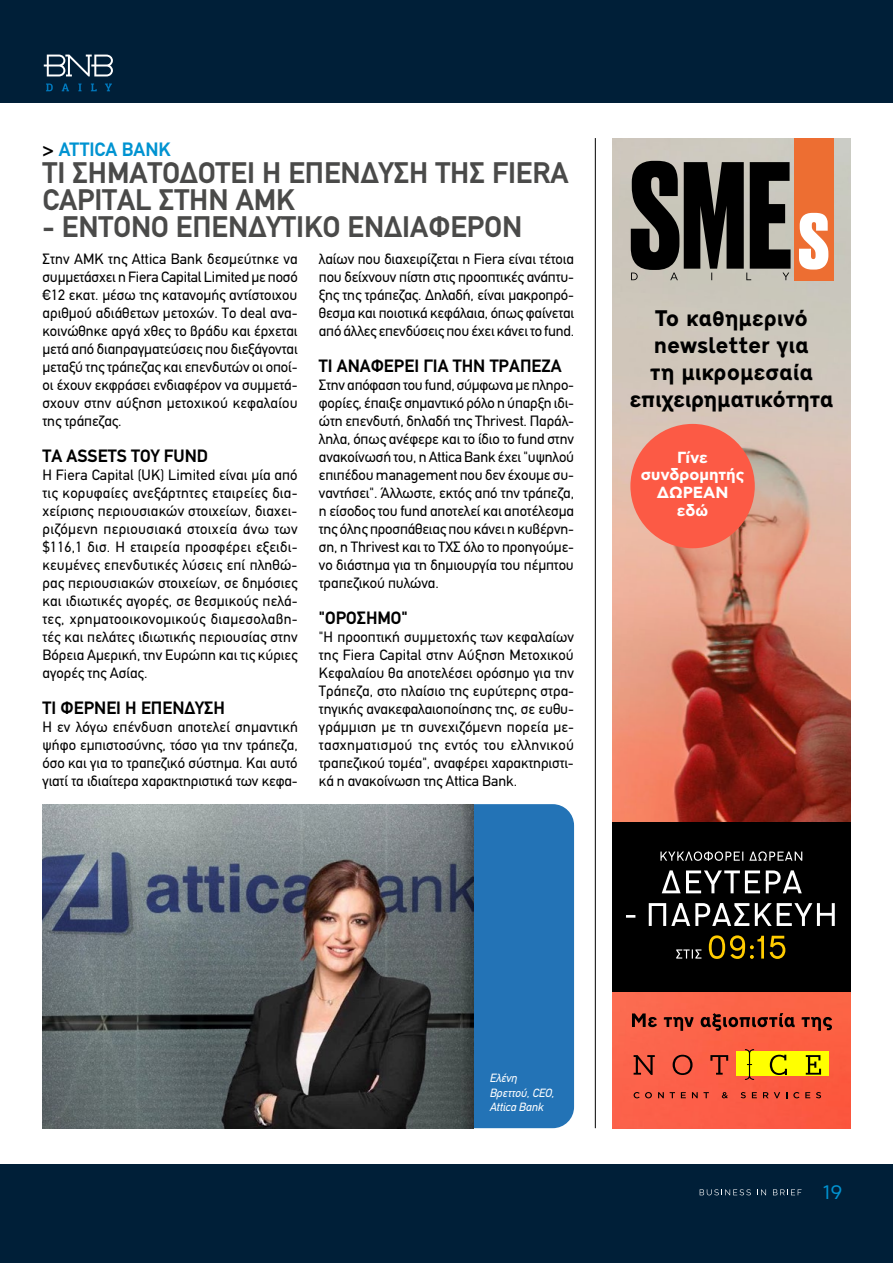
<style>
.page{position:relative;width:893px;height:1263px;background:#fff}
.page>*{position:absolute;margin:0;border:0;box-sizing:border-box;transform-origin:0 0}
.t1{font:700 30px/27px "PF Din Text";color:#4a4a49}
.t2{font:700 22.5px/27px "CF Dromon";letter-spacing:-.01em;color:#000;text-align:center}
.t3{font:700 19.5px "PF Din Text";color:#0093d1}
.t4{font:19.5px "CF Asty Std";color:#0093d1}
.t5{font:700 18px "PF Din Text";color:#000}
.t6{font:700 16.05px/17.7px "CF Asty Std";color:#fff;text-align:center}
.t7{font:15px/18px "PF Din Text";letter-spacing:-.005em;color:#000;text-align:justify}
.t8{font:italic 12px/14.4px "PF Din Text";color:#fff}
.s1{color:#000}
</style>
<div class="page">
<div style="left:0;top:0;width:893px;height:102px;background:#001f38"></div>
<svg style="left:46px;top:84px;width:7px;height:7px"></svg>
<svg style="left:62px;top:84px;width:7px;height:7px"></svg>
<svg style="left:78px;top:84px;width:4px;height:7px"></svg>
<svg style="left:91px;top:84px;width:6px;height:7px"></svg>
<svg style="left:105px;top:84px;width:7px;height:7px"></svg>
<svg style="left:44px;top:55px;width:69px;height:21px"></svg>
<div style="left:0;top:1164px;width:893px;height:99px;background:#001f38"></div>
<svg style="left:700px;top:1189px;width:51px;height:6px"></svg>
<svg style="left:757px;top:1189px;width:9px;height:6px"></svg>
<svg style="left:773px;top:1189px;width:28px;height:6px"></svg>
<div style="left:319px;top:804px;width:255px;height:324px;background:#2373b6;border-radius:21px"></div>
<img style="left:612px;top:138px;width:238px;height:990px">
<div style="left:794px;top:138px;width:39px;height:142px;background:#ed6e32"></div>
<svg style="left:799px;top:213px;width:29px;height:57px"></svg>
<svg style="left:631px;top:161px;width:160px;height:119px;background:#43423e"></svg>
<svg style="left:632px;top:1013px;width:200px;height:18px;background:#b24733"></svg>
<div style="left:737px;top:1051px;width:92px;height:24px;background:#ff0"></div>
<svg style="left:634px;top:1055px;width:21px;height:20px"></svg>
<svg style="left:673px;top:1055px;width:19px;height:20px"></svg>
<svg style="left:710px;top:1055px;width:18px;height:19px"></svg>
<svg style="left:770px;top:1055px;width:17px;height:20px"></svg>
<svg style="left:806px;top:1055px;width:15px;height:19px"></svg>
<svg style="left:745px;top:1049px;width:9px;height:31px"></svg>
<svg style="left:634px;top:1092px;width:18px;height:6px"></svg>
<svg style="left:658px;top:1092px;width:6px;height:6px"></svg>
<svg style="left:670px;top:1092px;width:5px;height:6px"></svg>
<svg style="left:681px;top:1092px;width:5px;height:6px"></svg>
<svg style="left:692px;top:1092px;width:17px;height:6px"></svg>
<svg style="left:722px;top:1092px;width:6px;height:6px"></svg>
<svg style="left:741px;top:1092px;width:5px;height:6px"></svg>
<svg style="left:752px;top:1092px;width:5px;height:6px"></svg>
<svg style="left:763px;top:1092px;width:17px;height:6px"></svg>
<svg style="left:793px;top:1092px;width:6px;height:6px"></svg>
<svg style="left:805px;top:1092px;width:5px;height:6px"></svg>
<svg style="left:816px;top:1092px;width:5px;height:6px"></svg>
<div style="left:612px;top:822px;width:238px;height:170px;background:#000"></div>
<svg style="left:709px;top:935px;width:76px;height:24px"></svg>
<svg style="left:676px;top:949px;width:25px;height:9px"></svg>
<svg style="left:626px;top:903px;width:209px;height:23px"></svg>
<svg style="left:662px;top:870px;width:140px;height:23px"></svg>
<svg style="left:660px;top:851px;width:142px;height:10px"></svg>
<div style="left:630px;top:424px;width:125px;height:124px;background:#fc5a45;border-radius:50%"></div>
<img style="left:43px;top:804px;width:431px;height:324px">
<hr style="left:595px;top:138px;width:1px;height:990px;background:#000">
<h3 class="t3" style="left:43px;top:138px;width:129px"><span class="s1">&gt;</span> ATTICA BANK</h3>
<h1 class="t1" style="left:43px;top:159px;width:528px">ΤΊ ΣΗΜΑΤΟΔΟΤΕΊ Η ΕΠΈΝΔΥΣΗ ΤΗΣ FIERA<br>CAPITAL ΣΤΗΝ ΑΜΚ</h1>
<h1 class="t1" style="left:43px;top:213px;width:481px">- ΈΝΤΟΝΟ ΕΠΕΝΔΥΤΙΚΌ ΕΝΔΙΑΦΈΡΟΝ</h1>
<p class="t7" style="left:43px;top:250px;width:257px">Στην ΑΜΚ της Attica Bank δεσμεύτηκε να συμμετάσχει η Fiera Capital Limited με ποσό €12 εκατ. μέσω της κατανομής αντίστοιχου αριθμού αδιάθετων μετοχών. Το deal ανα&shy;κοινώθηκε αργά χθες το βράδυ και έρχεται μετά από διαπραγματεύσεις που διεξάγονται μεταξύ της τράπεζας και επενδυτών οι οποί&shy;οι έχουν εκφράσει ενδιαφέρον να συμμετά&shy;σχουν στην αύξηση μετοχικού κεφαλαίου της τράπεζας.</p>
<p class="t5" style="left:43px;top:445px;width:167px">TA ΑSSETS ΤΟΥ FUND</p>
<p class="t7" style="left:43px;top:466px;width:257px">Η Fiera Capital (UK) Limited είναι μία από τις κορυφαίες ανεξάρτητες εταιρείες δια&shy;χείρισης περιουσιακών στοιχείων, διαχει&shy;ριζόμενη περιουσιακά στοιχεία άνω των $116,1 δισ. Η εταιρεία προσφέρει εξειδι&shy;κευμένες επενδυτικές λύσεις επί πληθώ&shy;ρας περιουσιακών στοιχείων, σε δημόσιες και ιδιωτικές αγορές, σε θεσμικούς πελά&shy;τες, χρηματοοικονομικούς διαμεσολαβη&shy;τές και πελάτες ιδιωτικής περιουσίας στην Βόρεια Αμερική, την Ευρώπη και τις κύριες αγορές της Ασίας.</p>
<p class="t5" style="left:43px;top:697px;width:184px">ΤΙ ΦΕΡΝΕΙ Η ΕΠΕΝΔΥΣΗ</p>
<p class="t7" style="left:43px;top:718px;width:257px">Η εν λόγω επένδυση αποτελεί σημαντική ψήφο εμπιστοσύνης, τόσο για την τράπεζα, όσο και για το τραπεζικό σύστημα. Και αυτό γιατί τα ιδιαίτερα χαρακτηριστικά των κεφα-</p>
<p class="t7" style="left:319px;top:250px;width:257px">λαίων που διαχειρίζεται η Fiera είναι τέτοια που δείχνουν πίστη στις προοπτικές ανάπτυ&shy;ξης της τράπεζας. Δηλαδή, είναι μακροπρό&shy;θεσμα και ποιοτικά κεφάλαια, όπως φαίνεται από άλλες επενδύσεις που έχει κάνει το fund.</p>
<p class="t5" style="left:319px;top:355px;width:244px">ΤΙ ΑΝΑΦΕΡΕΙ ΓΙΑ ΤΗΝ ΤΡΑΠΕΖΑ</p>
<p class="t7" style="left:319px;top:376px;width:257px">Στην απόφαση του fund, σύμφωνα με πληρο&shy;φορίες, έπαιξε σημαντικό ρόλο η ύπαρξη ιδι&shy;ώτη επενδυτή, δηλαδή της Thrivest. Παράλ&shy;ληλα, όπως ανέφερε και το ίδιο το fund στην ανακοίνωσή του, η Attica Bank έχει "υψηλού επιπέδου management που δεν έχουμε συ&shy;ναντήσει". Άλλωστε, εκτός από την τράπεζα, η είσοδος του fund αποτελεί και αποτέλεσμα της όλης προσπάθειας που κάνει η κυβέρνη&shy;ση, η Thrivest και το ΤΧΣ όλο το προηγούμε&shy;νο διάστημα για τη δημιουργία του πέμπτου τραπεζικού πυλώνα.</p>
<p class="t5" style="left:319px;top:607px;width:90px">"ΟΡΟΣΗΜΟ"</p>
<p class="t7" style="left:319px;top:628px;width:257px">"Η προοπτική συμμετοχής των κεφαλαίων της Fiera Capital στην Αύξηση Μετοχικού Κεφαλαίου θα αποτελέσει ορόσημο για την Τράπεζα, στο πλαίσιο της ευρύτερης στρα&shy;τηγικής ανακεφαλαιοποίησης της, σε ευθυ&shy;γράμμιση με τη συνεχιζόμενη πορεία με&shy;τασχηματισμού της εντός του ελληνικού τραπεζικού τομέα", αναφέρει χαρακτηριστι&shy;κά η ανακοίνωση της Attica Bank.</p>
<h2 class="t2" style="left:630px;top:304px;width:205px">To καθημερινό newsletter για<br>τη μικρομεσαία επιχειρηματικότητα</h2>
<p class="t6" style="left:641px;top:449px;width:105px">Γίνε συνδρομητής<br>ΔΩΡΕΑΝ εδώ</p>
<p class="t8" style="left:489px;top:1071px;width:66px">Ελένη<br>Βρεττού, CEO,<br>Attica Bank</p>
<h3 class="t4" style="left:823px;top:1181px;width:21px">19</h3>
</div>
